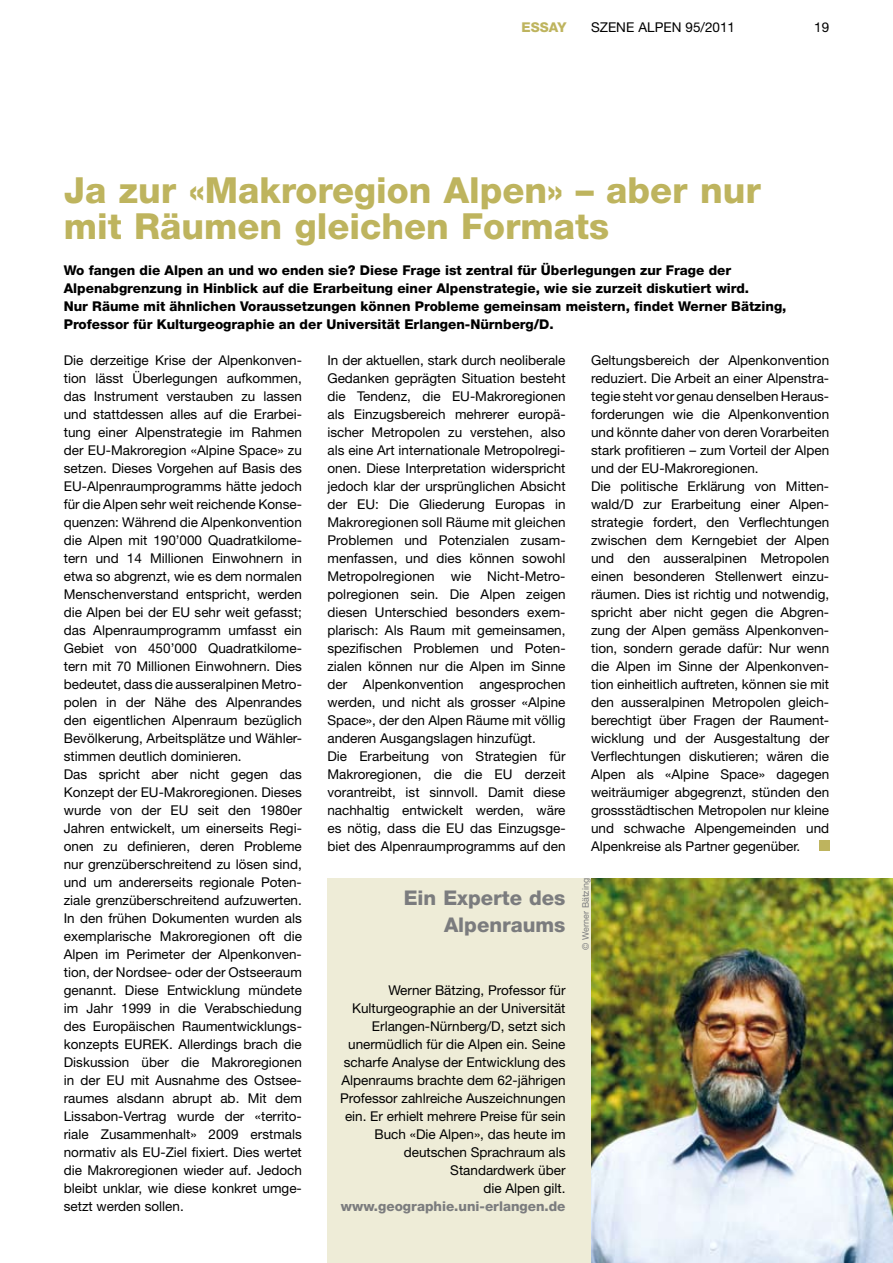
<style>
.page{position:relative;width:893px;height:1263px;background:#fff}
.page>*{position:absolute;margin:0;border:0;box-sizing:border-box;transform-origin:0 0}
.t1{font:800 36px/36px "Helvetica Neue LT Pro";color:#beb45e}
.t2{font:800 20.25px/27px "Helvetica Neue LT Pro";color:#7b7c7e;text-align:right}
.t3{font:13.5px/18px "Helvetica Neue LT Pro";color:#000}
.t4{font:800 13.5px/18px "Helvetica Neue LT Pro";color:#000}
.t5{font:800 13.5px "Helvetica Neue LT Pro";color:#7b7c7e}
.t6{font:800 13.5px "Helvetica Neue LT Pro";color:#beb45e}
.t7{font:9px "Helvetica Neue LT Pro";color:#7b7c7e}
</style>
<div class="page">
<div style="left:327px;top:878px;width:264px;height:385px;background:#eeecd7"></div>
<img style="left:591px;top:878px;width:302px;height:385px">
<div style="left:819px;top:841px;width:10px;height:10px;background:#beb45e"></div>
<p class="t6" style="left:522px;top:19px;width:46px">ESSAY</p>
<p class="t3" style="left:591px;top:18px;width:146px">SZENE ALPEN 95/2011</p>
<p class="t3" style="left:814px;top:18px;width:17px">19</p>
<h1 class="t1" style="left:64px;top:172px;width:698px">Ja zur «Makroregion Alpen» – aber nur mit Räumen gleichen Formats</h1>
<p class="t4" style="left:64px;top:261px;width:724px">Wo fangen die Alpen an und wo enden sie? Diese Frage ist zentral für Überlegungen zur Frage der Alpenabgrenzung in Hinblick auf die Erarbeitung einer Alpenstrategie, wie sie zurzeit diskutiert wird.<br>Nur Räume mit ähnlichen Voraussetzungen können Probleme gemeinsam meistern, findet Werner Bätzing, Professor für Kulturgeographie an der Universität Erlangen-Nürnberg/D.</p>
<p class="t3" style="left:64px;top:351px;width:240px">Die derzeitige Krise der Alpenkonven&shy;tion lässt Überlegungen aufkommen, das Instrument verstauben zu lassen und stattdessen alles auf die Erarbei&shy;tung einer Alpenstrategie im Rahmen der EU-Makroregion «Alpine Space» zu setzen. Dieses Vorgehen auf Basis des EU-Alpenraumprogramms hätte jedoch für die Alpen sehr weit reichende Konse&shy;quenzen: Während die Alpenkonvention die Alpen mit 190’000 Quadratkilome&shy;tern und 14 Millionen Einwohnern in etwa so abgrenzt, wie es dem normalen Menschenverstand entspricht, werden die Alpen bei der EU sehr weit gefasst; das Alpenraumprogramm umfasst ein Gebiet von 450’000 Quadratkilome&shy;tern mit 70 Millionen Einwohnern. Dies bedeutet, dass die ausseralpinen Metro&shy;polen in der Nähe des Alpenrandes den eigentlichen Alpenraum bezüglich Bevölkerung, Arbeitsplätze und Wähler&shy;stimmen deutlich dominieren.<br>Das spricht aber nicht gegen das Konzept der EU-Makroregionen. Dieses wurde von der EU seit den 1980er Jahren entwickelt, um einerseits Regi&shy;onen zu definieren, deren Probleme nur grenzüberschreitend zu lösen sind, und um andererseits regionale Poten&shy;ziale grenzüberschreitend aufzuwerten.<br>In den frühen Dokumenten wurden als exemplarische Makroregionen oft die Alpen im Perimeter der Alpenkonven&shy;tion, der Nordsee- oder der Ostseeraum genannt. Diese Entwicklung mündete im Jahr 1999 in die Verabschiedung des Europäischen Raumentwicklungs&shy;konzepts EUREK. Allerdings brach die Diskussion über die Makroregionen in der EU mit Ausnahme des Ostsee&shy;raumes alsdann abrupt ab. Mit dem Lissabon-Vertrag wurde der «territo&shy;riale Zusammenhalt» 2009 erstmals normativ als EU-Ziel fixiert. Dies wertet die Makroregionen wieder auf. Jedoch bleibt unklar, wie diese konkret umge&shy;setzt werden sollen.</p>
<p class="t3" style="left:327px;top:351px;width:240px">In der aktuellen, stark durch neoliberale Gedanken geprägten Situation besteht die Tendenz, die EU-Makroregionen als Einzugsbereich mehrerer europä&shy;ischer Metropolen zu verstehen, also als eine Art internationale Metropolregi&shy;onen. Diese Interpretation widerspricht jedoch klar der ursprünglichen Absicht der EU: Die Gliederung Europas in Makroregionen soll Räume mit gleichen Problemen und Potenzialen zusam&shy;menfassen, und dies können sowohl Metropolregionen wie Nicht-Metro&shy;polregionen sein. Die Alpen zeigen diesen Unterschied besonders exem&shy;plarisch: Als Raum mit gemeinsamen, spezifischen Problemen und Poten&shy;zialen können nur die Alpen im Sinne der Alpenkonvention angesprochen werden, und nicht als grosser «Alpine Space», der den Alpen Räume mit völlig anderen Ausgangslagen hinzufügt.<br>Die Erarbeitung von Strategien für Makroregionen, die die EU derzeit vorantreibt, ist sinnvoll. Damit diese nachhaltig entwickelt werden, wäre es nötig, dass die EU das Einzugsge&shy;biet des Alpenraumprogramms auf den</p>
<p class="t3" style="left:591px;top:350px;width:240px">Geltungsbereich der Alpenkonvention reduziert. Die Arbeit an einer Alpenstra&shy;tegie steht vor genau denselben Heraus&shy;forderungen wie die Alpenkonvention und könnte daher von deren Vorarbeiten stark profitieren – zum Vorteil der Alpen und der EU-Makroregionen.<br>Die politische Erklärung von Mitten&shy;wald/D zur Erarbeitung einer Alpen&shy;strategie fordert, den Verflechtungen zwischen dem Kerngebiet der Alpen und den ausseralpinen Metropolen einen besonderen Stellenwert einzu&shy;räumen. Dies ist richtig und notwendig, spricht aber nicht gegen die Abgren&shy;zung der Alpen gemäss Alpenkonven&shy;tion, sondern gerade dafür: Nur wenn die Alpen im Sinne der Alpenkonven&shy;tion einheitlich auftreten, können sie mit den ausseralpinen Metropolen gleich&shy;berechtigt über Fragen der Raument&shy;wicklung und der Ausgestaltung der Verflechtungen diskutieren; wären die Alpen als «Alpine Space» dagegen weiträumiger abgegrenzt, stünden den grossstädtischen Metropolen nur kleine und schwache Alpengemeinden und Alpenkreise als Partner gegenüber.</p>
<p class="t7" style="left:580px;top:950px;width:73px;rotate:-90deg">© Werner Bätzing</p>
<h2 class="t2" style="left:404px;top:884px;width:163px">Ein Experte des<br>Alpenraums</h2>
<p class="t3" style="left:340px;top:981px;width:227px;text-align:right">Werner Bätzing, Professor für<br>Kulturgeographie an der Universität<br>Erlangen-Nürnberg/D, setzt sich unermüdlich für die Alpen ein. Seine scharfe Analyse der Entwicklung des<br>Alpenraums brachte dem 62-jährigen<br>Professor zahlreiche Auszeichnungen ein. Er erhielt mehrere Preise für sein<br>Buch «Die Alpen», das heute im deutschen Sprachraum als<br>Standardwerk über<br>die Alpen gilt.</p>
<p class="t5" style="left:341px;top:1198px;width:226px">www.geographie.uni-erlangen.de</p>
</div>
